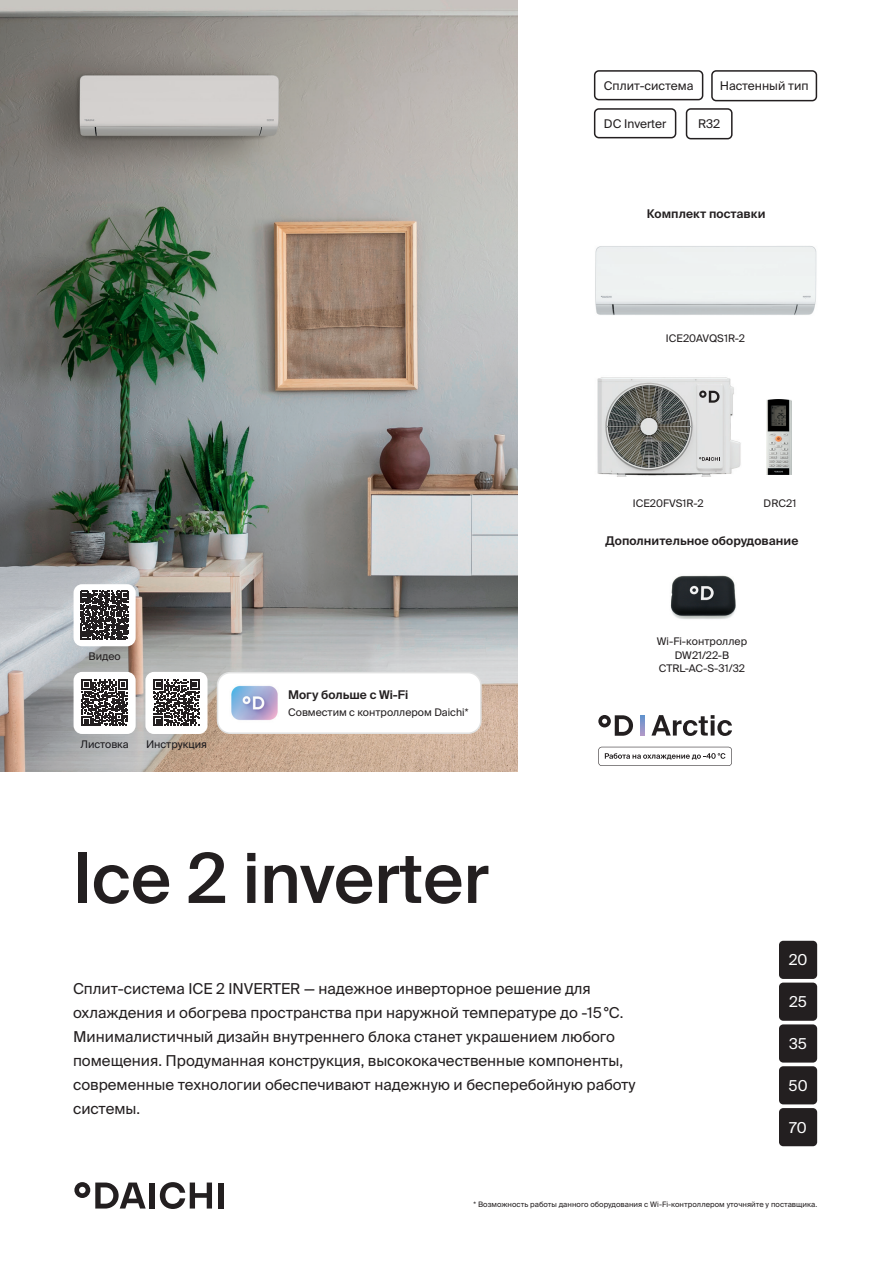
<style>
.page{position:relative;width:893px;height:1263px;background:#fff}
.page>*{position:absolute;margin:0;border:0;box-sizing:border-box;transform-origin:0 0}
.t1{font:500 69px "Suisse Intl";color:#231f20}
.t2{font:15px/24px "Suisse Intl";color:#231f20}
.t3{font:15px "Suisse Intl";color:#fff}
.Table_title{font:600 12px "Suisse Intl";letter-spacing:.005em;color:#231f20}
.t4{font:12px "Suisse Intl";color:#231f20}
.Picture_sign{font:10.5px/13.5px "Suisse Intl";letter-spacing:.005em;color:#231f20;text-align:center}
.t5{font:10.5px "Suisse Intl";color:#1a191d}
.table_text{font:7.5px "Suisse Intl";letter-spacing:.005em;color:#231f20}
</style>
<div class="page">
<img style="left:0;top:0;width:518px;height:771px">
<img style="left:595px;top:246px;width:222px;height:69px">
<div style="left:217px;top:673px;width:264px;height:60px;background:#fff;border-radius:13px"></div>
<div style="left:217px;top:672px;width:265px;height:62px;border:2px solid #e1e2e2;border-radius:13px"></div>
<img style="left:231px;top:685px;width:47px;height:35px">
<div style="left:594px;top:108px;width:82px;height:30px;border:2px solid #231f20;border-radius:4px"></div>
<div style="left:594px;top:70px;width:109px;height:30px;border:2px solid #231f20;border-radius:4px"></div>
<div style="left:686px;top:108px;width:47px;height:31px;border:2px solid #231f20;border-radius:4px"></div>
<div style="left:779px;top:982px;width:38px;height:39px;background:#231f20;border-radius:4px"></div>
<div style="left:779px;top:941px;width:38px;height:38px;background:#231f20;border-radius:4px"></div>
<div style="left:779px;top:1024px;width:38px;height:38px;background:#231f20;border-radius:4px"></div>
<div style="left:779px;top:1066px;width:38px;height:38px;background:#231f20;border-radius:4px"></div>
<div style="left:779px;top:1108px;width:38px;height:38px;background:#231f20;border-radius:4px"></div>
<div style="left:74px;top:672px;width:62px;height:62px;background:#fff;border-radius:9px"></div>
<svg style="left:81px;top:680px;width:47px;height:46px"></svg>
<div style="left:145px;top:672px;width:63px;height:62px;background:#fff;border-radius:9px"></div>
<svg style="left:153px;top:680px;width:47px;height:46px"></svg>
<div style="left:711px;top:70px;width:106px;height:31px;border:2px solid #231f20;border-radius:4px"></div>
<img style="left:767px;top:400px;width:25px;height:75px">
<svg style="left:651px;top:715px;width:81px;height:21px"></svg>
<svg style="left:598px;top:715px;width:35px;height:21px"></svg>
<svg style="left:640px;top:715px;width:4px;height:21px"></svg>
<svg style="left:598px;top:747px;width:134px;height:19px"></svg>
<div style="left:74px;top:584px;width:62px;height:62px;background:#fff;border-radius:9px"></div>
<svg style="left:80px;top:591px;width:49px;height:49px"></svg>
<img style="left:670px;top:575px;width:66px;height:44px">
<img style="left:597px;top:377px;width:144px;height:100px">
<svg style="left:699px;top:390px;width:20px;height:13px"></svg>
<svg style="left:699px;top:457px;width:21px;height:4px"></svg>
<div style="left:150px;top:1182px;width:5px;height:26px;background:#231f20"></div>
<div style="left:218px;top:1182px;width:5px;height:26px;background:#231f20"></div>
<svg style="left:160px;top:1182px;width:52px;height:27px"></svg>
<svg style="left:74px;top:1182px;width:72px;height:26px"></svg>
<p class="t4" style="left:604px;top:78px;width:91px">Сплит-система</p>
<p class="t4" style="left:720px;top:79px;width:90px">Настенный тип</p>
<p class="t4" style="left:604px;top:116px;width:64px">DC Inverter</p>
<p class="t4" style="left:698px;top:117px;width:24px">R32</p>
<p class="Table_title" style="left:647px;top:207px;width:120px">Комплект поставки</p>
<p class="Picture_sign" style="left:666px;top:331px;width:81px">ICE20AVQS1R-2</p>
<p class="Picture_sign" style="left:633px;top:496px;width:72px">ICE20FVS1R-2</p>
<p class="Picture_sign" style="left:764px;top:496px;width:34px">DRC21</p>
<p class="Picture_sign" style="left:88px;top:650px;width:34px">Видео</p>
<p class="t5" style="left:80px;top:738px;width:50px">Листовка</p>
<p class="t5" style="left:146px;top:738px;width:62px">Инструкция</p>
<p class="Table_title" style="left:288px;top:688px;width:121px">Могу больше с Wi-Fi</p>
<p class="Picture_sign" style="left:288px;top:705px;width:182px">Совместим с контроллером Daichi*</p>
<p class="t1" style="left:73px;top:839px;width:417px">Ice 2 inverter</p>
<p class="Table_title" style="left:605px;top:534px;width:194px">Дополнительное оборудование</p>
<p class="Picture_sign" style="left:657px;top:635px;width:92px">Wi-Fi-контроллер<br>DW21/22-B</p>
<p class="Picture_sign" style="left:659px;top:662px;width:88px">CTRL-AC-S-31/32</p>
<p class="t3" style="left:789px;top:951px;width:20px">20</p>
<p class="t2" style="left:73px;top:977px;width:564px">Сплит-система ICE 2 INVERTER — надежное инверторное решение для охлаждения и обогрева пространства при наружной температуре до -15°С.<br>Минималистичный дизайн внутреннего блока станет украшением любого помещения. Продуманная конструкция, высококачественные компоненты, современные технологии обеспечивают надежную и бесперебойную работу системы.</p>
<p class="t3" style="left:789px;top:993px;width:19px">25</p>
<p class="t3" style="left:789px;top:1035px;width:19px">35</p>
<p class="t3" style="left:789px;top:1077px;width:21px">50</p>
<p class="t3" style="left:789px;top:1119px;width:19px">70</p>
<p class="table_text" style="left:474px;top:1200px;width:345px">* Возможность работы данного оборудования с Wi-Fi-контроллером уточняйте у поставщика.</p>
</div>
